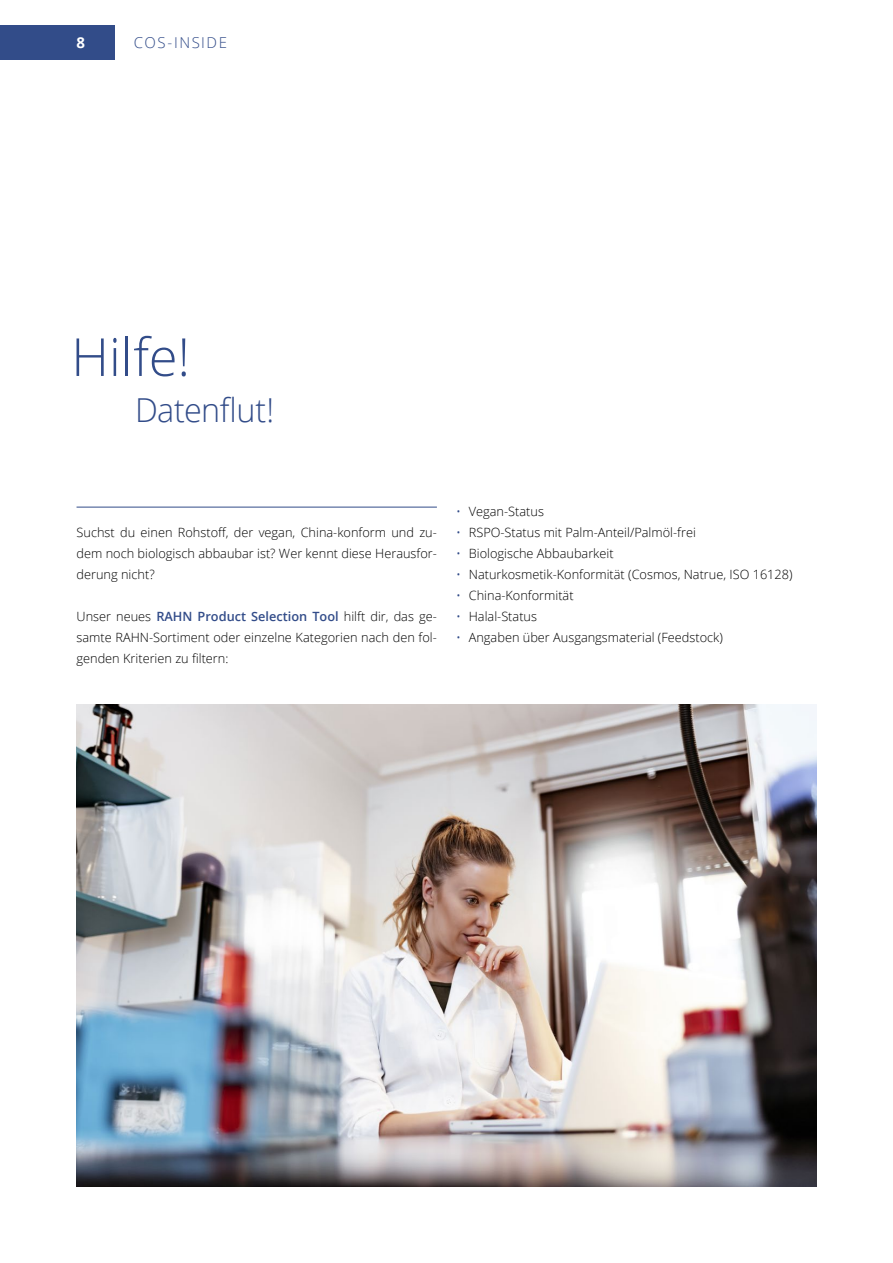
<style>
.page{position:relative;width:893px;height:1263px;background:#fff}
.page>*{position:absolute;margin:0;border:0;box-sizing:border-box;transform-origin:0 0}
.t1{font:300 52.5px "Open Sans";color:#324c89}
.t2{font:300 33px "Open Sans";letter-spacing:-.015em;color:#324c89}
.t3{font:300 15px "Open Sans";letter-spacing:.1em;color:#324c89}
.t4{font:700 15px "Open Sans";color:#fff}
.t5{font:300 12.75px/21px "Open Sans";color:#000;text-align:justify}
.s1{font-weight:600;color:#324c89}
.s2{color:#324c89}
</style>
<div class="page">
<div style="left:0;top:26px;width:115px;height:34px;background:#324c89"></div>
<img style="left:77px;top:705px;width:739px;height:481px">
<hr style="left:77px;top:507px;width:360px;height:1px;background:#324c89">
<p class="t4" style="left:77px;top:32px;width:10px">8</p>
<p class="t3" style="left:134px;top:32px;width:95px">COS-INSIDE</p>
<h1 class="t1" style="left:71px;top:321px;width:120px">Hilfe!</h1>
<h2 class="t2" style="left:135px;top:388px;width:141px">Datenflut!</h2>
<p class="t5" style="left:77px;top:522px;width:362px">Suchst du einen Rohstoff, der vegan, China-konform und zu&shy;dem noch biologisch abbaubar ist? Wer kennt diese Herausfor&shy;derung nicht?</p>
<p class="t5" style="left:77px;top:605px;width:362px">Unser neues <span class="s1">RAHN Product Selection Tool</span> hilft dir, das ge&shy;samte RAHN-Sortiment oder einzelne Kategorien nach den fol&shy;genden Kriterien zu filtern:</p>
<p class="t5" style="left:456px;top:501px;width:89px"><span class="s2">•</span> Vegan-Status</p>
<p class="t5" style="left:456px;top:522px;width:241px"><span class="s2">•</span> RSPO-Status mit Palm-Anteil/Palmöl-frei</p>
<p class="t5" style="left:456px;top:543px;width:159px"><span class="s2">•</span> Biologische Abbaubarkeit</p>
<p class="t5" style="left:456px;top:564px;width:338px"><span class="s2">•</span> Naturkosmetik-Konformität (Cosmos, Natrue, ISO 16128)</p>
<p class="t5" style="left:456px;top:584px;width:119px"><span class="s2">•</span> China-Konformität</p>
<p class="t5" style="left:456px;top:605px;width:83px"><span class="s2">•</span> Halal-Status</p>
<p class="t5" style="left:456px;top:626px;width:268px"><span class="s2">•</span> Angaben über Ausgangsmaterial (Feedstock)</p>
</div>
